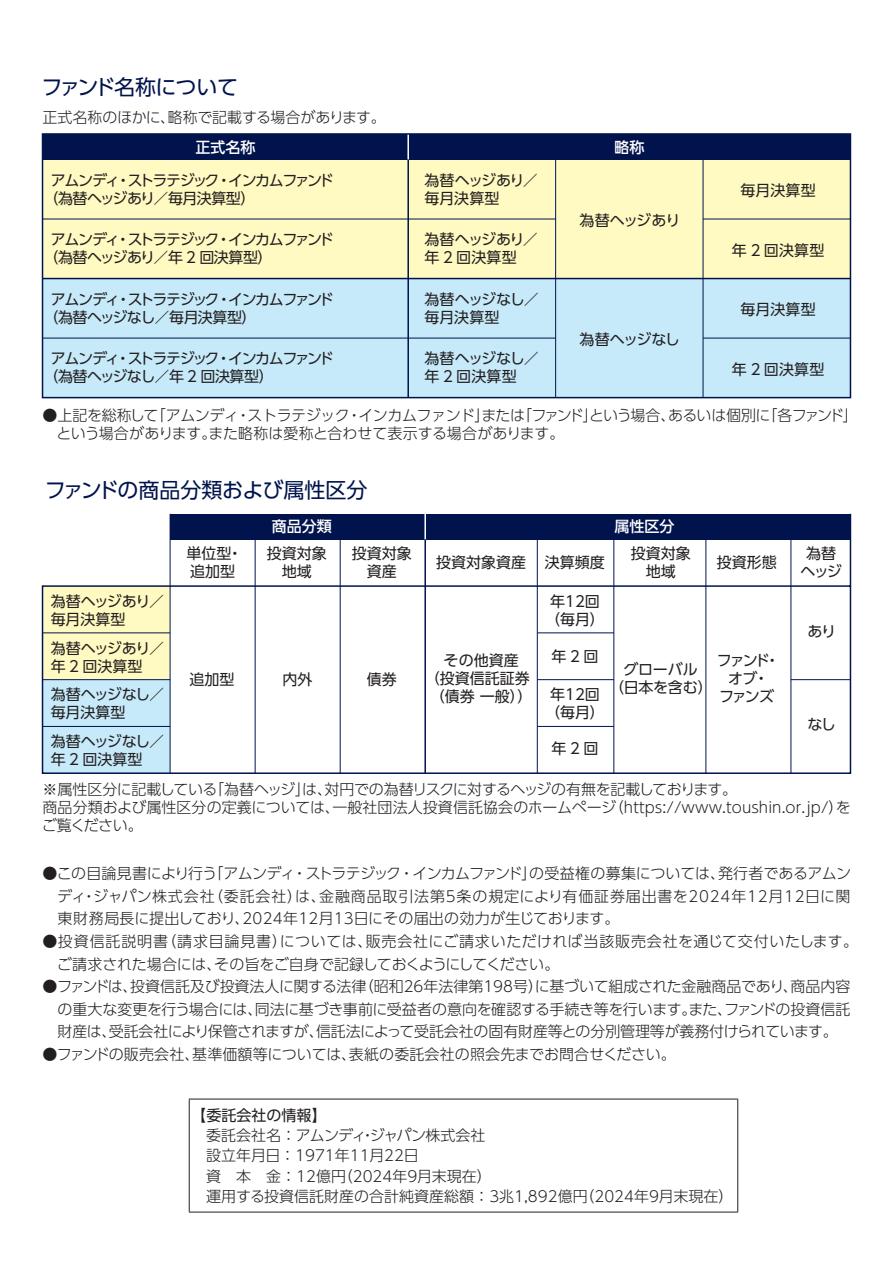
<style>
.page{position:relative;width:893px;height:1263px;background:#fff}
.page>*{position:absolute;margin:0;border:0;box-sizing:border-box;transform-origin:0 0}
.t1{font:21px "UD Shin Go Pro";color:#00134d}
.t2{font:21px "UD Shin Go Pro";letter-spacing:-.025em;color:#00134d}
.t3{font:300 15px/22.5px "UD Shin Go Pro";color:#231f20;text-align:justify}
.t4{font:15px/18px "UD Shin Go Pro";letter-spacing:-.02em;color:#231f20;text-align:center}
.t5{font:300 15px/18px "UD Shin Go Pro";letter-spacing:-.03em;color:#231f20}
.t6{font:300 15px/22.5px "UD Shin Go Pro";letter-spacing:.02em;color:#231f20}
.t7{font:15px/18px "UD Shin Go Pro";letter-spacing:-.09em;color:#231f20}
.t8{font:15px/18px "UD Shin Go Pro";letter-spacing:-.095em;color:#231f20}
.t9{font:15px/18px "UD Shin Go Pro";color:#231f20}
.t10{font:15px/18px "UD Shin Go Pro";letter-spacing:.01em;color:#231f20}
.t11{font:500 15px "UD Shin Go Pro";color:#fff}
.t12{font:15px/18px "UD Shin Go Pro";letter-spacing:.005em;color:#231f20}
.t13{font:15px/18px "UD Shin Go Pro";letter-spacing:-.14em;color:#231f20;text-align:center}
.t14{font:15px "UD Shin Go Pro";letter-spacing:-.045em;color:#231f20}
</style>
<div class="page">
<svg style="left:41px;top:513px;width:811px;height:261px"></svg>
<div style="left:703px;top:159px;width:147px;height:60px;background:#fffac1"></div>
<div style="left:703px;top:219px;width:147px;height:60px;background:#fffac1"></div>
<div style="left:43px;top:159px;width:365px;height:60px;background:#fffac1"></div>
<div style="left:408px;top:159px;width:148px;height:60px;background:#fffac1"></div>
<div style="left:43px;top:219px;width:365px;height:60px;background:#fffac1"></div>
<div style="left:408px;top:219px;width:148px;height:60px;background:#fffac1"></div>
<div style="left:556px;top:159px;width:147px;height:120px;background:#fffac1"></div>
<div style="left:703px;top:279px;width:147px;height:59px;background:#c6eafa"></div>
<div style="left:703px;top:338px;width:147px;height:60px;background:#c6eafa"></div>
<div style="left:408px;top:279px;width:148px;height:59px;background:#c6eafa"></div>
<div style="left:408px;top:338px;width:148px;height:60px;background:#c6eafa"></div>
<div style="left:556px;top:279px;width:147px;height:119px;background:#c6eafa"></div>
<div style="left:43px;top:279px;width:365px;height:59px;background:#c6eafa"></div>
<div style="left:43px;top:338px;width:365px;height:60px;background:#c6eafa"></div>
<div style="left:43px;top:134px;width:365px;height:25px;background:#00134d"></div>
<div style="left:408px;top:134px;width:442px;height:25px;background:#00134d"></div>
<hr style="left:407px;top:159px;width:2px;height:239px;background:#00134d">
<hr style="left:555px;top:159px;width:1px;height:239px;background:#00134d">
<hr style="left:703px;top:159px;width:1px;height:239px;background:#00134d">
<hr style="left:407px;top:134px;width:2px;height:25px;background:#fff">
<hr style="left:43px;top:219px;width:513px;height:1px;background:#00134d">
<hr style="left:703px;top:219px;width:147px;height:1px;background:#00134d">
<hr style="left:43px;top:338px;width:513px;height:1px;background:#00134d">
<hr style="left:703px;top:338px;width:147px;height:1px;background:#00134d">
<div style="left:42px;top:133px;width:809px;height:265px;border:2px solid #00134d"></div>
<hr style="left:43px;top:278px;width:807px;height:1px;background:#00134d">
<hr style="left:189px;top:1099px;width:549px;height:1px;background:#231f20">
<hr style="left:189px;top:1099px;width:1px;height:113px;background:#231f20">
<hr style="left:737px;top:1099px;width:1px;height:113px;background:#231f20">
<hr style="left:189px;top:1212px;width:549px;height:1px;background:#231f20">
<h1 class="t2" style="left:42px;top:70px;width:198px">ファンド名称について</h1>
<p class="t3" style="left:43px;top:105px;width:345px">正式名称のほかに、略称で記載する場合があります。</p>
<p class="t11" style="left:195px;top:135px;width:61px">正式名称</p>
<p class="t11" style="left:614px;top:135px;width:31px">略称</p>
<p class="t8" style="left:44px;top:171px;width:292px;text-indent:7px">アムンディ・ストラテジック・インカムファンド（為替ヘッジあり／毎月決算型）</p>
<p class="t10" style="left:424px;top:171px;width:115px">為替ヘッジあり／毎月決算型</p>
<p class="t4" style="left:740px;top:181px;width:77px">毎月決算型</p>
<p class="t4" style="left:579px;top:211px;width:102px">為替ヘッジあり</p>
<p class="t7" style="left:44px;top:230px;width:292px;text-indent:7px">アムンディ・ストラテジック・インカムファンド（為替ヘッジあり／年２回決算型）</p>
<p class="t10" style="left:424px;top:230px;width:115px">為替ヘッジあり／年２回決算型</p>
<p class="t4" style="left:732px;top:240px;width:94px">年２回決算型</p>
<p class="t8" style="left:44px;top:290px;width:292px;text-indent:7px">アムンディ・ストラテジック・インカムファンド（為替ヘッジなし／毎月決算型）</p>
<p class="t12" style="left:424px;top:290px;width:116px">為替ヘッジなし／毎月決算型</p>
<p class="t4" style="left:740px;top:300px;width:77px">毎月決算型</p>
<p class="t14" style="left:580px;top:327px;width:102px">為替ヘッジなし</p>
<p class="t7" style="left:44px;top:349px;width:292px;text-indent:7px">アムンディ・ストラテジック・インカムファンド（為替ヘッジなし／年２回決算型）</p>
<p class="t5" style="left:57px;top:406px;width:803px;text-indent:-14px">●上記を総称して「アムンディ・ストラテジック・インカムファンド」または「ファンド」という場合、あるいは個別に「各ファンド」という場合があります。また略称は愛称と合わせて表示する場合があります。</p>
<p class="t10" style="left:424px;top:349px;width:116px">為替ヘッジなし／年２回決算型</p>
<p class="t4" style="left:732px;top:359px;width:94px">年２回決算型</p>
<h1 class="t1" style="left:45px;top:473px;width:324px">ファンドの商品分類および属性区分</h1>
<p class="t9" style="left:51px;top:592px;width:115px">為替ヘッジあり／毎月決算型</p>
<p class="t9" style="left:51px;top:638px;width:115px">為替ヘッジあり／年２回決算型</p>
<p class="t4" style="left:51px;top:685px;width:115px;text-align:left">為替ヘッジなし／毎月決算型</p>
<p class="t9" style="left:51px;top:732px;width:115px">為替ヘッジなし／年２回決算型</p>
<p class="t4" style="left:186px;top:544px;width:58px;text-align:left">単位型・追加型</p>
<p class="t4" style="left:189px;top:670px;width:46px">追加型</p>
<p class="t11" style="left:272px;top:514px;width:62px">商品分類</p>
<p class="t4" style="left:267px;top:544px;width:61px">投資対象地域</p>
<p class="t4" style="left:352px;top:544px;width:61px">投資対象資産</p>
<p class="t4" style="left:282px;top:670px;width:31px">内外</p>
<p class="t4" style="left:367px;top:670px;width:31px">債券</p>
<p class="t11" style="left:615px;top:514px;width:61px">属性区分</p>
<p class="t4" style="left:436px;top:553px;width:91px">投資対象資産</p>
<p class="t4" style="left:545px;top:553px;width:61px">決算頻度</p>
<p class="t4" style="left:631px;top:544px;width:61px">投資対象地域</p>
<p class="t4" style="left:717px;top:553px;width:61px">投資形態</p>
<p class="t4" style="left:801px;top:544px;width:43px">為替ヘッジ</p>
<p class="t4" style="left:545px;top:592px;width:61px">年12回（毎月）</p>
<p class="t9" style="left:425px;top:651px;width:109px;text-align:center">その他資産<br>（投資信託証券（債券 一般））</p>
<p class="t4" style="left:552px;top:646px;width:48px">年２回</p>
<p class="t4" style="left:545px;top:684px;width:61px">年12回（毎月）</p>
<p class="t4" style="left:552px;top:739px;width:48px">年２回</p>
<p class="t4" style="left:609px;top:660px;width:105px">グローバル<br>（日本を含む）</p>
<p class="t13" style="left:717px;top:651px;width:65px">ファンド・オブ・<br>ファンズ</p>
<p class="t4" style="left:807px;top:622px;width:30px">あり</p>
<p class="t4" style="left:807px;top:715px;width:30px">なし</p>
<p class="t3" style="left:42px;top:779px;width:810px;line-height:18px;text-align:left">※属性区分に記載している「為替ヘッジ」は、対円での為替リスクに対するヘッジの有無を記載しております。<br>商品分類および属性区分の定義については、一般社団法人投資信託協会のホームページ（httpｓ://www.toushin.or.jp/）をご覧ください。</p>
<p class="t3" style="left:57px;top:862px;width:795px;text-indent:-15px">●この目論見書により行う「アムンディ・ストラテジック・インカムファンド」の受益権の募集については、発行者であるアムンディ・ジャパン株式会社（委託会社）は、金融商品取引法第5条の規定により有価証券届出書を2024年12月12日に関東財務局長に提出しており、2024年12月13日にその届出の効力が生じております。</p>
<p class="t6" style="left:57px;top:929px;width:802px;text-indent:-14px">●投資信託説明書（請求目論見書）については、販売会社にご請求いただければ当該販売会社を通じて交付いたします。ご請求された場合には、その旨をご自身で記録しておくようにしてください。</p>
<p class="t3" style="left:58px;top:974px;width:794px;text-indent:-15px">●ファンドは、投資信託及び投資法人に関する法律（昭和26年法律第198号）に基づいて組成された金融商品であり、商品内容の重大な変更を行う場合には、同法に基づき事前に受益者の意向を確認する手続き等を行います。また、ファンドの投資信託財産は、受託会社により保管されますが、信託法によって受託会社の固有財産等との分別管理等が義務付けられています。</p>
<p class="t3" style="left:43px;top:1042px;width:635px">●ファンドの販売会社、基準価額等については、表紙の委託会社の照会先までお問合せください。</p>
<p class="t9" style="left:191px;top:1105px;width:137px">【委託会社の情報】</p>
<p class="t3" style="left:206px;top:1125px;width:529px;line-height:20.2px;text-align:left">委託会社名：アムンディ・ジャパン株式会社<br>設立年月日：1971年11月22日<br>資　本　金：12億円（2024年9月末現在）<br>運用する投資信託財産の合計純資産総額：3兆1,892億円（2024年9月末現在）</p>
</div>
